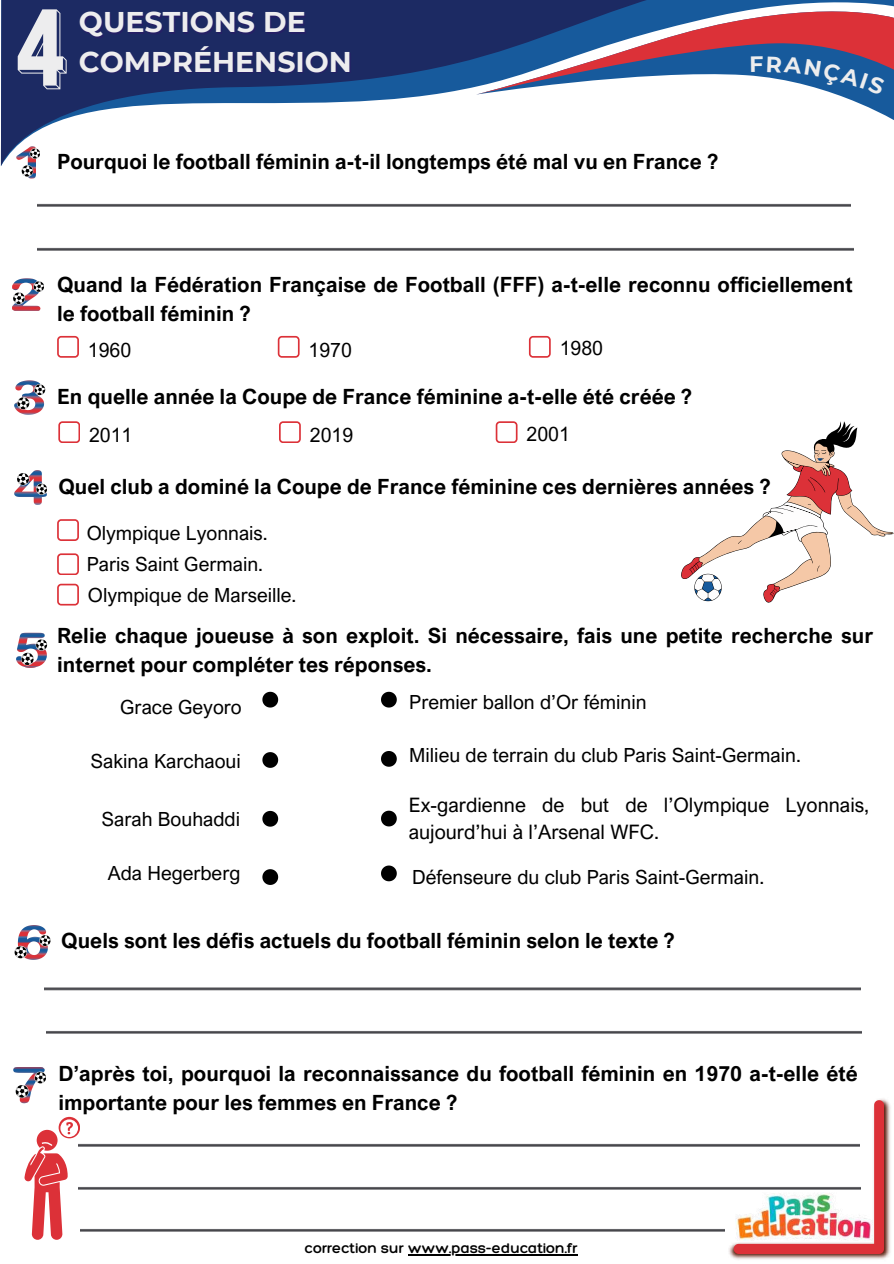
<style>
.page{position:relative;width:894px;height:1264px;background:#fff}
.page>*{position:absolute;margin:0;border:0;box-sizing:border-box;transform-origin:0 0}
.t1{font:700 28.5px/39.3px "Montserrat";color:#ededee}
.t2{font:700 21px/29.2px "Arial Nova";color:#000}
.t3{font:19.95px/27.6px "Arial Nova";color:#000}
.t4{font:19.5px/31px "Arial Nova";color:#000}
.t5{font:300 15px "Hero";color:#000}
</style>
<div class="page">
<img style="left:724px;top:1099px;width:167px;height:161px">
<img style="left:733px;top:1100px;width:150px;height:153px">
<svg style="left:1px;top:0;width:475px;height:166px;fill:#1c2a63"></svg>
<svg style="left:838px;top:95px;width:55px;height:25px"></svg>
<svg style="left:12px;top:278px;width:31px;height:33px"></svg>
<svg style="left:16px;top:146px;width:24px;height:33px"></svg>
<img style="left:38px;top:163px;width:812px;height:44px">
<img style="left:38px;top:247px;width:814px;height:43px">
<svg style="left:14px;top:380px;width:31px;height:35px"></svg>
<svg style="left:14px;top:470px;width:33px;height:35px"></svg>
<svg style="left:57px;top:519px;width:21px;height:21px"></svg>
<svg style="left:57px;top:553px;width:21px;height:21px"></svg>
<svg style="left:57px;top:583px;width:21px;height:22px"></svg>
<svg style="left:262px;top:691px;width:16px;height:16px"></svg>
<svg style="left:262px;top:752px;width:16px;height:15px"></svg>
<svg style="left:381px;top:691px;width:15px;height:16px"></svg>
<svg style="left:381px;top:810px;width:15px;height:16px"></svg>
<svg style="left:381px;top:751px;width:15px;height:15px"></svg>
<svg style="left:16px;top:632px;width:31px;height:35px"></svg>
<svg style="left:15px;top:925px;width:36px;height:34px"></svg>
<svg style="left:13px;top:1067px;width:33px;height:36px"></svg>
<svg style="left:18px;top:9px;width:49px;height:80px;background:#8b92ad"></svg>
<svg style="left:57px;top:336px;width:21px;height:21px"></svg>
<svg style="left:278px;top:336px;width:21px;height:21px"></svg>
<svg style="left:528px;top:336px;width:22px;height:21px"></svg>
<svg style="left:58px;top:421px;width:22px;height:21px"></svg>
<svg style="left:279px;top:421px;width:21px;height:21px"></svg>
<svg style="left:495px;top:421px;width:22px;height:21px"></svg>
<svg style="left:262px;top:811px;width:16px;height:15px"></svg>
<svg style="left:262px;top:869px;width:16px;height:16px"></svg>
<svg style="left:381px;top:865px;width:15px;height:16px"></svg>
<img style="left:44px;top:946px;width:816px;height:45px">
<img style="left:46px;top:990px;width:815px;height:44px">
<img style="left:80px;top:1103px;width:779px;height:43px">
<img style="left:80px;top:1146px;width:780px;height:83px">
<img style="left:80px;top:1188px;width:644px;height:68px">
<svg style="left:681px;top:421px;width:212px;height:181px"></svg>
<svg style="left:25px;top:1116px;width:55px;height:123px"></svg>
<svg style="left:476px;top:0;width:417px;height:95px"></svg>
<h1 class="t1" style="left:79px;top:2px;width:274px">QUESTIONS DE<br>COMPRÉHENSION</h1>
<p class="t2" style="left:57px;top:147px;width:662px">Pourquoi le football féminin a-t-il longtemps été mal vu en France ?</p>
<p class="t2" style="left:57px;top:269px;width:797px">Quand la Fédération Française de Football (FFF) a-t-elle reconnu officiellement le football féminin ?</p>
<p class="t4" style="left:88px;top:334px;width:45px">1960</p>
<p class="t4" style="left:308px;top:334px;width:45px">1970</p>
<p class="t4" style="left:559px;top:332px;width:45px">1980</p>
<p class="t2" style="left:57px;top:382px;width:636px">En quelle année la Coupe de France féminine a-t-elle été créée ?</p>
<p class="t4" style="left:89px;top:419px;width:45px">2011</p>
<p class="t4" style="left:310px;top:419px;width:45px">2019</p>
<p class="t4" style="left:526px;top:418px;width:45px">2001</p>
<p class="t2" style="left:58px;top:472px;width:713px">Quel club a dominé la Coupe de France féminine ces dernières années ?</p>
<p class="t4" style="left:87px;top:517px;width:211px">Olympique Lyonnais.<br>Paris Saint Germain.<br>Olympique de Marseille.</p>
<p class="t2" style="left:57px;top:620px;width:817px">Relie chaque joueuse à son exploit. Si nécessaire, fais une petite recherche sur internet pour compléter tes réponses.</p>
<p class="t4" style="left:120px;top:691px;width:123px">Grace Geyoro</p>
<p class="t4" style="left:90px;top:745px;width:152px">Sakina Karchaoui</p>
<p class="t4" style="left:101px;top:802px;width:140px">Sarah Bouhaddi</p>
<p class="t4" style="left:409px;top:686px;width:239px">Premier ballon d’Or féminin</p>
<p class="t4" style="left:409px;top:739px;width:393px">Milieu de terrain du club Paris Saint-Germain.</p>
<p class="t3" style="left:408px;top:790px;width:462px">Ex-gardienne de but de l’Olympique Lyonnais, aujourd’hui à l’Arsenal WFC.</p>
<p class="t4" style="left:108px;top:857px;width:134px">Ada Hegerberg</p>
<p class="t4" style="left:412px;top:861px;width:353px">Défenseure du club Paris Saint-Germain.</p>
<p class="t2" style="left:61px;top:925px;width:615px">Quels sont les défis actuels du football féminin selon le texte ?</p>
<p class="t2" style="left:58px;top:1058px;width:800px">D’après toi, pourquoi la reconnaissance du football féminin en 1970 a-t-elle été importante pour les femmes en France ?</p>
<p class="t5" style="left:305px;top:1238px;width:274px">correction sur www.pass-education.fr</p>
</div>
